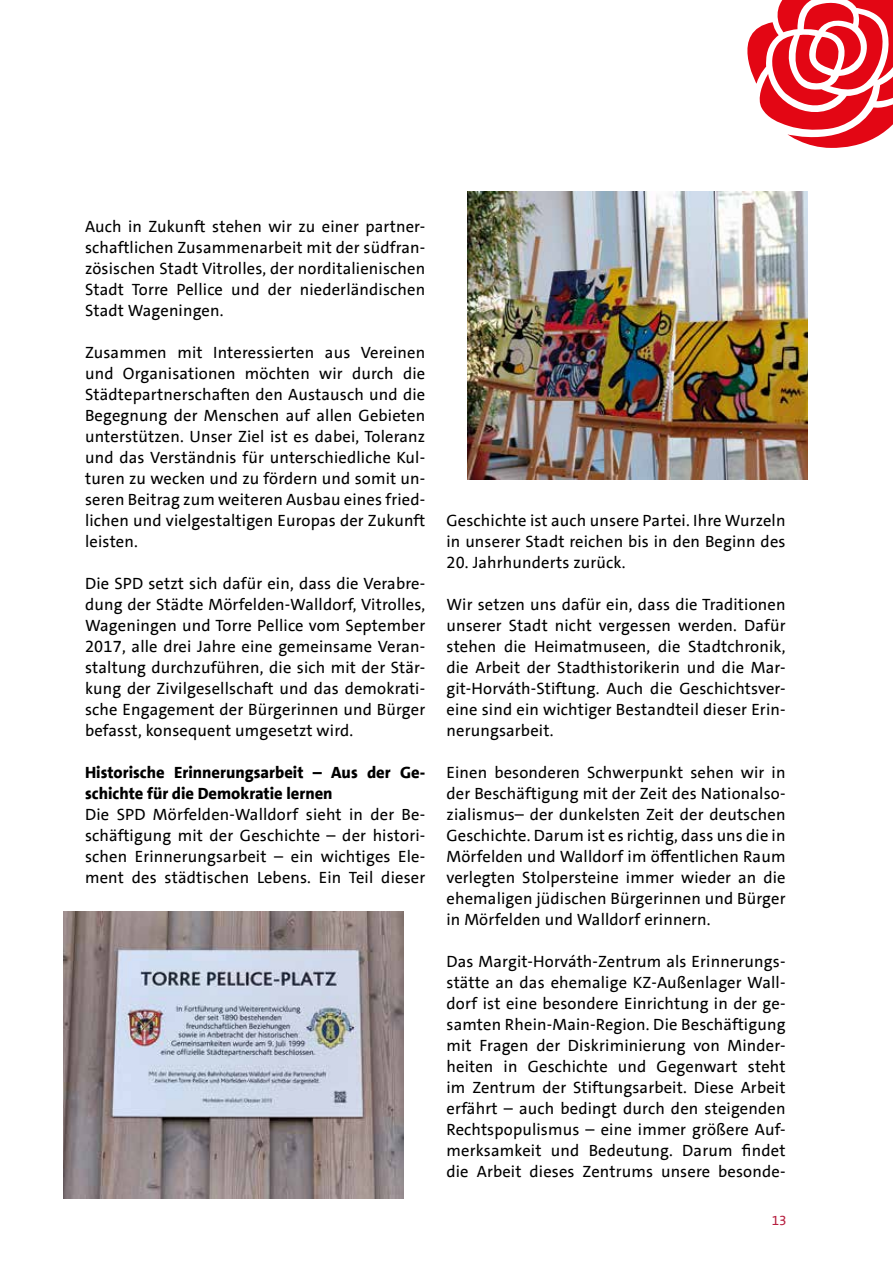
<style>
.page{position:relative;width:893px;height:1263px;background:#fff}
.page>*{position:absolute;margin:0;border:0;box-sizing:border-box;transform-origin:0 0}
.Text{font:16.5px/21px "SPD The Sans";letter-spacing:.01em;color:#000;text-align:justify}
.Text_bold_0{font:800 16.5px/21px "SPD The Sans";color:#000}
.t1{font:13.5px "SPD The Sans";color:#b71e3f}
</style>
<div class="page">
<img style="left:64px;top:911px;width:340px;height:287px">
<img style="left:468px;top:191px;width:340px;height:288px">
<svg style="left:747px;top:0;width:146px;height:148px"></svg>
<p class="Text" style="left:85px;top:216px;width:342px">Auch in Zukunft stehen wir zu einer partner&shy;schaftlichen Zusammenarbeit mit der südfran&shy;zösischen Stadt Vitrolles, der norditalienischen Stadt Torre Pellice und der niederländischen Stadt Wageningen.</p>
<p class="Text" style="left:85px;top:342px;width:342px">Zusammen mit Interessierten aus Vereinen und Organisationen möchten wir durch die Städtepartnerschaften den Austausch und die Begegnung der Menschen auf allen Gebieten unterstützen. Unser Ziel ist es dabei, Toleranz und das Verständnis für unterschiedliche Kul&shy;turen zu wecken und zu fördern und somit un&shy;seren Beitrag zum weiteren Ausbau eines fried&shy;lichen und vielgestaltigen Europas der Zukunft leisten.</p>
<p class="Text" style="left:85px;top:573px;width:342px">Die SPD setzt sich dafür ein, dass die Verabre&shy;dung der Städte Mörfelden-Walldorf, Vitrolles, Wageningen und Torre Pellice vom September 2017, alle drei Jahre eine gemeinsame Veran&shy;staltung durchzuführen, die sich mit der Stär&shy;kung der Zivilgesellschaft und das demokrati&shy;sche Engagement der Bürgerinnen und Bürger befasst, konsequent umgesetzt wird.</p>
<p class="Text_bold_0" style="left:85px;top:762px;width:342px">Historische Erinnerungsarbeit – Aus der Ge&shy;schichte für die Demokratie lernen</p>
<p class="Text" style="left:85px;top:804px;width:342px">Die SPD Mörfelden-Walldorf sieht in der Be&shy;schäftigung mit der Geschichte – der histori&shy;schen Erinnerungsarbeit – ein wichtiges Ele&shy;ment des städtischen Lebens. Ein Teil dieser</p>
<p class="Text" style="left:446px;top:510px;width:341px">Geschichte ist auch unsere Partei. Ihre Wurzeln in unserer Stadt reichen bis in den Beginn des</p>
<p class="Text" style="left:446px;top:552px;width:181px">20. Jahrhunderts zurück.</p>
<p class="Text" style="left:446px;top:594px;width:341px">Wir setzen uns dafür ein, dass die Traditionen unserer Stadt nicht vergessen werden. Dafür stehen die Heimatmuseen, die Stadtchronik, die Arbeit der Stadthistorikerin und die Mar&shy;git-Horváth-Stiftung. Auch die Geschichtsver&shy;eine sind ein wichtiger Bestandteil dieser Erin&shy;nerungsarbeit.</p>
<p class="Text" style="left:446px;top:762px;width:341px">Einen besonderen Schwerpunkt sehen wir in der Beschäftigung mit der Zeit des Nationalso&shy;zialismus– der dunkelsten Zeit der deutschen Geschichte. Darum ist es richtig, dass uns die in Mörfelden und Walldorf im öffentlichen Raum verlegten Stolpersteine immer wieder an die ehemaligen jüdischen Bürgerinnen und Bürger in Mörfelden und Walldorf erinnern.</p>
<p class="Text" style="left:446px;top:951px;width:341px">Das Margit-Horváth-Zentrum als Erinnerungs&shy;stätte an das ehemalige KZ-Außenlager Wall&shy;dorf ist eine besondere Einrichtung in der ge&shy;samten Rhein-Main-Region. Die Beschäftigung mit Fragen der Diskriminierung von Minder&shy;heiten in Geschichte und Gegenwart steht im Zentrum der Stiftungsarbeit. Diese Arbeit erfährt – auch bedingt durch den steigenden Rechtspopulismus – eine immer größere Auf&shy;merksamkeit und Bedeutung. Darum findet die Arbeit dieses Zentrums unsere besonde-</p>
<p class="t1" style="left:772px;top:1212px;width:16px">13</p>
</div>
